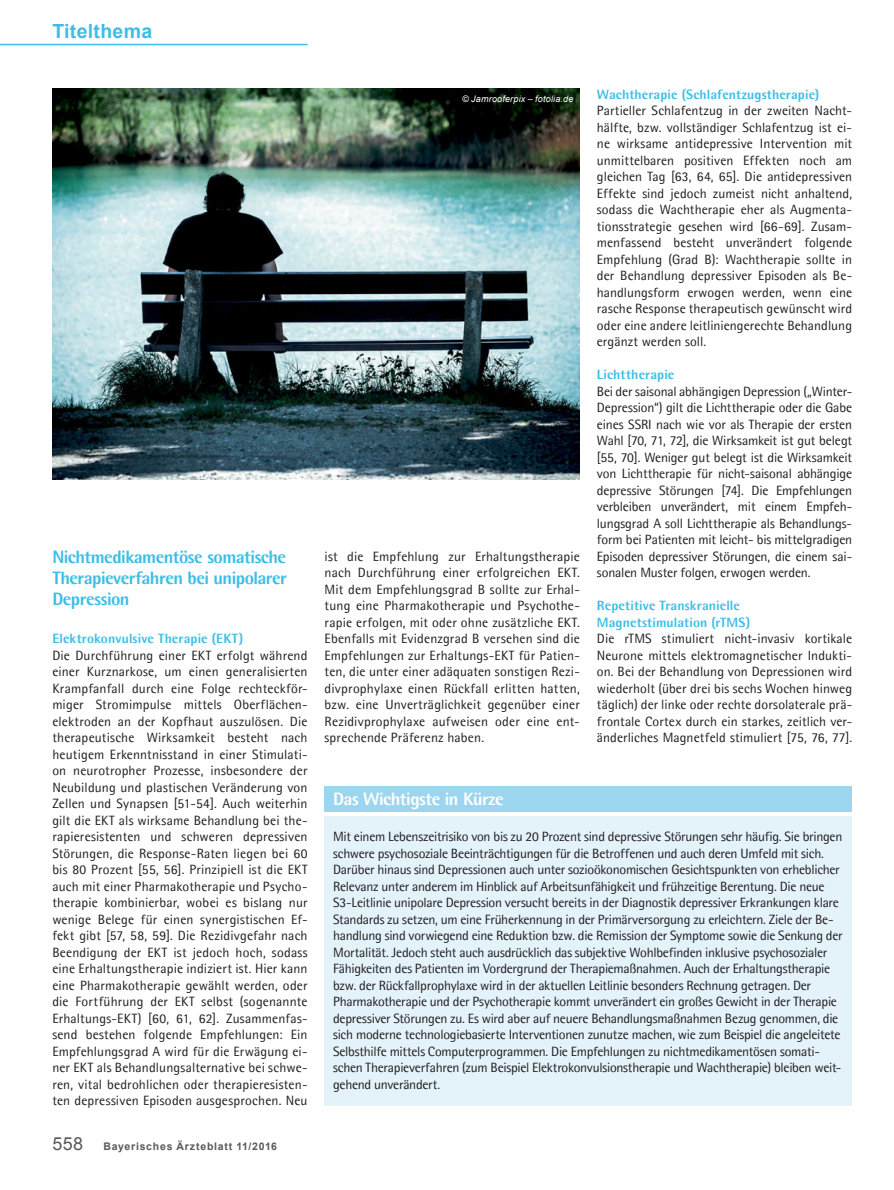
<style>
.page{position:relative;width:894px;height:1190px;background:#fff}
.page>*{position:absolute;margin:0;border:0;box-sizing:border-box;transform-origin:0 0}
.t1{font:700 19.5px "Arial";letter-spacing:.015em;color:#3ebde7}
.t2{font:800 18px/21px "Agfa Rotis Semisans";letter-spacing:-.03em;color:#3ebde7;text-align:justify}
.t3{font:800 18px "Agfa Rotis Semisans";letter-spacing:-.025em;color:#fff}
.t4{font:13.5px/16.5px "Agfa Rotis Semisans";letter-spacing:-.02em;color:#231f20;text-align:justify}
.t5{font:800 13.5px/16.5px "Agfa Rotis Semisans";letter-spacing:.01em;color:#3ebde7}
.t6{font:700 10.5px "Arial";letter-spacing:.075em;color:#58595b}
.t7{font:italic 9px "Arial";letter-spacing:.02em;color:#fff}
.s1{font-weight:400;font-size:18px}
</style>
<div class="page">
<hr style="left:0;top:44px;width:307px;height:1px;background:#3ebde7">
<div style="left:324px;top:786px;width:528px;height:26px;background:#9bd5ef"></div>
<div style="left:324px;top:816px;width:528px;height:289px;background:#e4f3fa"></div>
<img style="left:52px;top:89px;width:528px;height:391px">
<h1 class="t1" style="left:52px;top:20px;width:101px">Titelthema</h1>
<h2 class="t2" style="left:52px;top:546px;width:236px">Nichtmedikamentöse somatische Therapieverfahren bei unipolarer Depression</h2>
<p class="t5" style="left:52px;top:630px;width:192px">Elektrokonvulsive Therapie (EKT)</p>
<p class="t4" style="left:52px;top:647px;width:257px">Die Durchführung einer EKT erfolgt während einer Kurznarkose, um einen generalisierten Krampfanfall durch eine Folge rechteckför&shy;miger Stromimpulse mittels Oberflächen&shy;elektroden an der Kopfhaut auszulösen. Die therapeutische Wirksamkeit besteht nach heutigem Erkenntnisstand in einer Stimulati&shy;on neurotropher Prozesse, insbesondere der Neubildung und plastischen Veränderung von Zellen und Synapsen [51-54]. Auch weiterhin gilt die EKT als wirksame Behandlung bei the&shy;rapieresistenten und schweren depressiven Störungen, die Response-Raten liegen bei 60 bis 80 Prozent [55, 56]. Prinzipiell ist die EKT auch mit einer Pharmakotherapie und Psycho&shy;therapie kombinierbar, wobei es bislang nur wenige Belege für einen synergistischen Ef&shy;fekt gibt [57, 58, 59]. Die Rezidivgefahr nach Beendigung der EKT ist jedoch hoch, sodass eine Erhaltungstherapie indiziert ist. Hier kann eine Pharmakotherapie gewählt werden, oder die Fortführung der EKT selbst (sogenannte Erhaltungs-EKT) [60, 61, 62]. Zusammenfas&shy;send bestehen folgende Empfehlungen: Ein Empfehlungsgrad A wird für die Erwägung ei&shy;ner EKT als Behandlungsalternative bei schwe&shy;ren, vital bedrohlichen oder therapieresisten&shy;ten depressiven Episoden ausgesprochen. Neu</p>
<p class="t6" style="left:52px;top:1140px;width:226px"><span class="s1">558</span> Bayerisches Ärzteblatt 11/2016</p>
<p class="t7" style="left:462px;top:94px;width:113px">© Jamrooferpix – fotolia.de</p>
<p class="t4" style="left:324px;top:548px;width:257px">ist die Empfehlung zur Erhaltungstherapie nach Durchführung einer erfolgreichen EKT.<br>Mit dem Empfehlungsgrad B sollte zur Erhal&shy;tung eine Pharmakotherapie und Psychothe&shy;rapie erfolgen, mit oder ohne zusätzliche EKT.<br>Ebenfalls mit Evidenzgrad B versehen sind die Empfehlungen zur Erhaltungs-EKT für Patien&shy;ten, die unter einer adäquaten sonstigen Rezi&shy;divprophylaxe einen Rückfall erlitten hatten, bzw. eine Unverträglichkeit gegenüber einer Rezidivprophylaxe aufweisen oder eine ent&shy;sprechende Präferenz haben.</p>
<p class="t5" style="left:597px;top:85px;width:224px">Wachtherapie (Schlafentzugstherapie)</p>
<p class="t4" style="left:597px;top:102px;width:257px">Partieller Schlafentzug in der zweiten Nacht&shy;hälfte, bzw. vollständiger Schlafentzug ist ei&shy;ne wirksame antidepressive Intervention mit unmittelbaren positiven Effekten noch am gleichen Tag [63, 64, 65]. Die antidepressiven Effekte sind jedoch zumeist nicht anhaltend, sodass die Wachtherapie eher als Augmenta&shy;tionsstrategie gesehen wird [66-69]. Zusam&shy;menfassend besteht unverändert folgende Empfehlung (Grad B): Wachtherapie sollte in der Behandlung depressiver Episoden als Be&shy;handlungsform erwogen werden, wenn eine rasche Response therapeutisch gewünscht wird oder eine andere leitliniengerechte Behandlung ergänzt werden soll.</p>
<p class="t5" style="left:597px;top:366px;width:79px">Lichttherapie</p>
<p class="t4" style="left:597px;top:383px;width:257px">Bei der saisonal abhängigen Depression („Winter-Depression“) gilt die Lichttherapie oder die Gabe eines SSRI nach wie vor als Therapie der ersten Wahl [70, 71, 72], die Wirksamkeit ist gut belegt [55, 70]. Weniger gut belegt ist die Wirksamkeit von Lichttherapie für nicht-saisonal abhängige depressive Störungen [74]. Die Empfehlungen verbleiben unverändert, mit einem Empfeh&shy;lungsgrad A soll Lichttherapie als Behandlungs&shy;form bei Patienten mit leicht- bis mittelgradigen Episoden depressiver Störungen, die einem sai&shy;sonalen Muster folgen, erwogen werden.</p>
<p class="t5" style="left:597px;top:597px;width:155px">Repetitive Transkranielle<br>Magnetstimulation (rTMS)</p>
<p class="t4" style="left:597px;top:630px;width:257px">Die rTMS stimuliert nicht-invasiv kortikale Neurone mittels elektromagnetischer Indukti&shy;on. Bei der Behandlung von Depressionen wird wiederholt (über drei bis sechs Wochen hinweg täglich) der linke oder rechte dorsolaterale prä&shy;frontale Cortex durch ein starkes, zeitlich ver&shy;änderliches Magnetfeld stimuliert [75, 76, 77].</p>
<h2 class="t3" style="left:333px;top:788px;width:172px">Das Wichtigste in Kürze</h2>
<p class="t4" style="left:333px;top:828px;width:511px;text-align:left">Mit einem Lebenszeitrisiko von bis zu 20 Prozent sind depressive Störungen sehr häufig. Sie bringen schwere psychosoziale Beeinträchtigungen für die Betroffenen und auch deren Umfeld mit sich.<br>Darüber hinaus sind Depressionen auch unter sozioökonomischen Gesichtspunkten von erheblicher Relevanz unter anderem im Hinblick auf Arbeitsunfähigkeit und frühzeitige Berentung. Die neue S3-Leitlinie unipolare Depression versucht bereits in der Diagnostik depressiver Erkrankungen klare Standards zu setzen, um eine Früherkennung in der Primärversorgung zu erleichtern. Ziele der Be&shy;handlung sind vorwiegend eine Reduktion bzw. die Remission der Symptome sowie die Senkung der Mortalität. Jedoch steht auch ausdrücklich das subjektive Wohlbefinden inklusive psychosozialer Fähigkeiten des Patienten im Vordergrund der Therapiemaßnahmen. Auch der Erhaltungstherapie bzw. der Rückfallprophylaxe wird in der aktuellen Leitlinie besonders Rechnung getragen. Der Pharmakotherapie und der Psychotherapie kommt unverändert ein großes Gewicht in der Therapie depressiver Störungen zu. Es wird aber auf neuere Behandlungsmaßnahmen Bezug genommen, die sich moderne technologiebasierte Interventionen zunutze machen, wie zum Beispiel die angeleitete Selbsthilfe mittels Computerprogrammen. Die Empfehlungen zu nichtmedikamentösen somati&shy;schen Therapieverfahren (zum Beispiel Elektrokonvulsionstherapie und Wachtherapie) bleiben weit&shy;gehend unverändert.</p>
</div>
